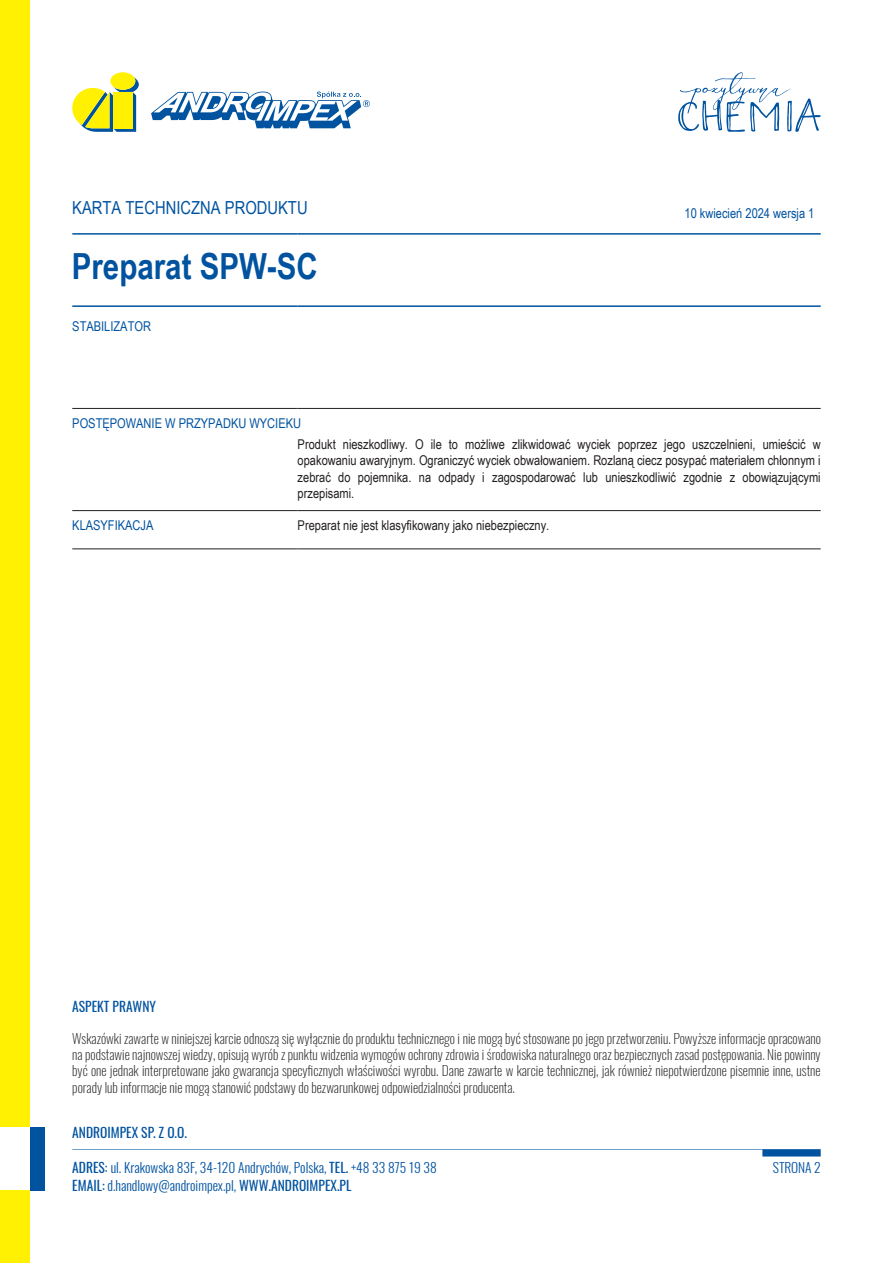
<style>
.page{position:relative;width:893px;height:1263px;background:#fff}
.page>*{position:absolute;margin:0;border:0;box-sizing:border-box;transform-origin:0 0}
.Nazwa_produktu{font:700 36px "Arial Narrow";color:#0153a0}
.Nagłówek_KTP{font:18px "Arial Narrow";color:#0153a0}
.t1{font:200 13.5px/16.2px "Oswald";color:#231f20;text-align:justify}
.Opisy{font:13.5px/16.2px "Arial Narrow";color:#231f20}
.t2{font:300 13.5px/18px "Oswald";color:#0153a0}
.t3{font:13.5px "Oswald";color:#0153a0}
.Nagłówek_boczny{font:13.5px "Arial Narrow";color:#0153a0}
.Data_wydania{font:13.5px "Arial Narrow";color:#0153a0}
.s1{color:#0153a0}
.s2{font-weight:400}
</style>
<div class="page">
<div style="left:30px;top:1127px;width:15px;height:64px;background:#0153a0"></div>
<div style="left:0;top:1191px;width:30px;height:72px;background:#fff101"></div>
<div style="left:0;top:0;width:30px;height:1127px;background:#fff101"></div>
<svg style="left:72px;top:1149px;width:749px;height:7px"></svg>
<svg style="left:678px;top:72px;width:143px;height:60px"></svg>
<svg style="left:110px;top:72px;width:25px;height:18px"></svg>
<svg style="left:72px;top:76px;width:67px;height:56px"></svg>
<svg style="left:151px;top:92px;width:219px;height:36px"></svg>
<hr style="left:72px;top:408px;width:226px;height:1px;background:#231f20">
<hr style="left:298px;top:408px;width:523px;height:1px;background:#231f20">
<hr style="left:72px;top:510px;width:226px;height:1px;background:#231f20">
<hr style="left:298px;top:510px;width:523px;height:1px;background:#231f20">
<hr style="left:72px;top:549px;width:226px;height:1px;background:#231f20">
<hr style="left:298px;top:549px;width:523px;height:1px;background:#231f20">
<hr style="left:72px;top:233px;width:226px;height:2px;background:#0153a0">
<hr style="left:298px;top:233px;width:523px;height:2px;background:#0153a0">
<hr style="left:72px;top:305px;width:226px;height:2px;background:#0153a0">
<hr style="left:298px;top:305px;width:523px;height:2px;background:#0153a0">
<p class="Nagłówek_KTP" style="left:72px;top:194px;width:237px">KARTA TECHNICZNA PRODUKTU</p>
<p class="Nazwa_produktu" style="left:72px;top:239px;width:248px">Preparat SPW-SC</p>
<p class="Nagłówek_boczny" style="left:72px;top:316px;width:80px">STABILIZATOR</p>
<p class="Data_wydania" style="left:685px;top:204px;width:131px">10 kwiecień 2024 wersja 1</p>
<p class="Opisy" style="left:298px;top:411px;width:525px;line-height:21.8px;text-indent:-225px"><span class="s1">POSTĘPOWANIE W PRZYPADKU WYCIEKU<br></span>Produkt nieszkodliwy. O ile to możliwe zlikwidować wyciek poprzez jego uszczelnieni, umieścić w</p>
<p class="Opisy" style="left:298px;top:452px;width:525px;text-align:justify">opakowaniu awaryjnym. Ograniczyć wyciek obwałowaniem. Rozlaną ciecz posypać materiałem chłonnym i zebrać do pojemnika. na odpady i zagospodarować lub unieszkodliwić zgodnie z obowiązującymi przepisami.</p>
<p class="Nagłówek_boczny" style="left:72px;top:515px;width:83px">KLASYFIKACJA</p>
<p class="Opisy" style="left:298px;top:516px;width:253px">Preparat nie jest klasyfikowany jako niebezpieczny.</p>
<p class="t3" style="left:72px;top:994px;width:85px">ASPEKT PRAWNY</p>
<p class="t1" style="left:72px;top:1029px;width:750px">Wskazówki zawarte w niniejszej karcie odnoszą się wyłącznie do produktu technicznego i nie mogą być stosowane po jego przetworzeniu. Powyższe informacje opracowano na podstawie najnowszej wiedzy, opisują wyrób z punktu widzenia wymogów ochrony zdrowia i środowiska naturalnego oraz bezpiecznych zasad postępowania. Nie powinny być one jednak interpretowane jako gwarancja specyficznych właściwości wyrobu. Dane zawarte w karcie technicznej, jak również niepotwierdzone pisemnie inne, ustne porady lub informacje nie mogą stanowić podstawy do bezwarunkowej odpowiedzialności producenta.</p>
<p class="t3" style="left:72px;top:1120px;width:116px">ANDROIMPEX SP. Z O.O.</p>
<p class="t2" style="left:72px;top:1157px;width:366px"><span class="s2">ADRES:</span> ul. Krakowska 83F, 34-120 Andrychów, Polska, <span class="s2">TEL.</span> +48 33 875 19 38<br><span class="s2">EMAIL:</span> d.handlowy@androimpex.pl, <span class="s2">WWW.ANDROIMPEX.PL</span></p>
<p class="t2" style="left:773px;top:1157px;width:49px">STRONA 2</p>
</div>
